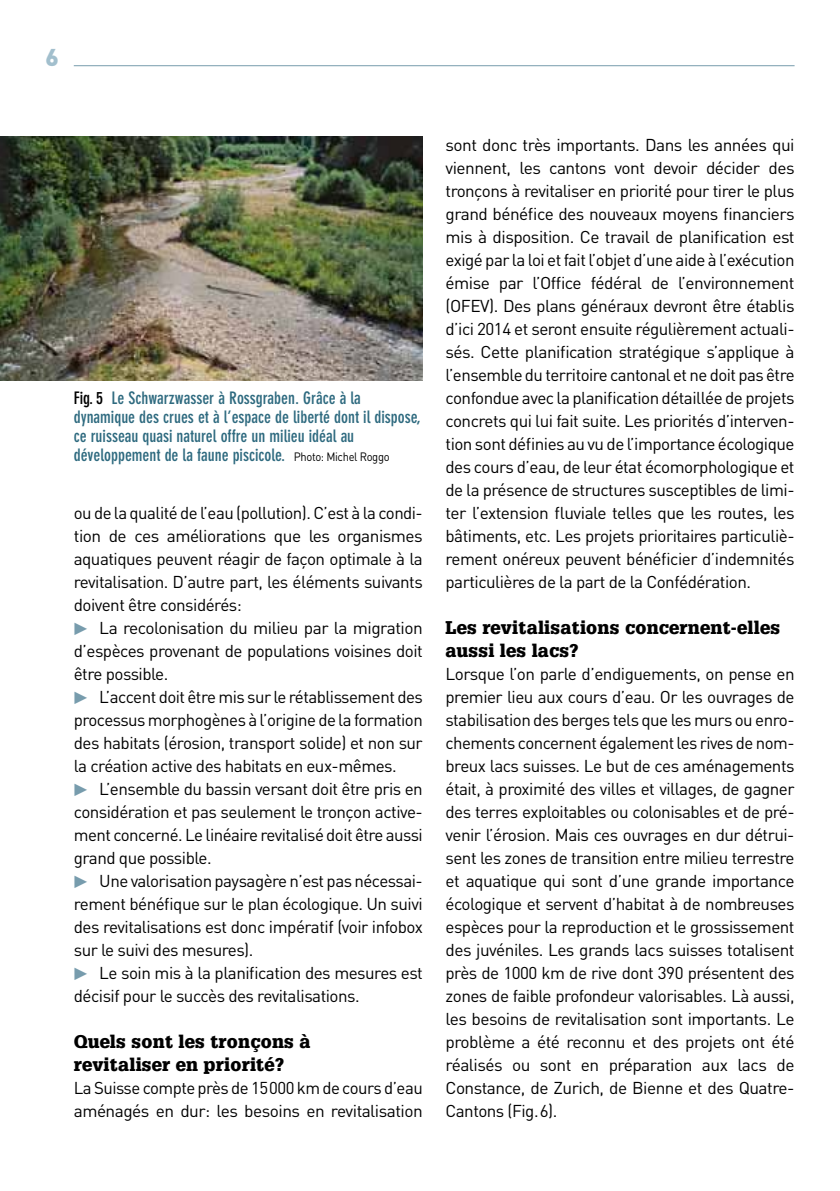
<style>
.page{position:relative;width:840px;height:1191px;background:#fff}
.page>*{position:absolute;margin:0;border:0;box-sizing:border-box;transform-origin:0 0}
.t1{font:900 24px "DIN";color:#a2bfcd}
.t2{font:900 18px/23px "Glypha LT";letter-spacing:.015em;color:#000}
.t3{font:17px/23px "DIN";letter-spacing:-.03em;color:#000}
.t4{font:700 condensed 17px/19px "DIN Neuzeit Grotesk";color:#2e6a7f}
.s1{color:#000}
.s2{font-family:"DIN";font-weight:400;font-stretch:normal;font-size:12px;color:#000}
.s3{color:#779cad}
</style>
<div class="page">
<hr style="left:74px;top:65px;width:720px;height:1px;background:#779cad">
<img style="left:0;top:136px;width:422px;height:245px">
<h1 class="t1" style="left:45px;top:42px;width:15px">6</h1>
<p class="t4" style="left:74px;top:388px;width:348px"><span class="s1">Fig. 5</span> Le Schwarzwasser à Rossgraben. Grâce à la dynamique des crues et à l’espace de liberté dont il dispose, ce ruisseau quasi naturel offre un milieu idéal au développement de la faune piscicole. <span class="s2">Photo: Michel Roggo</span></p>
<p class="t3" style="left:74px;top:501px;width:350px">ou de la qualité de l’eau (pollution). C’est à la condi&shy;tion de ces améliorations que les organismes aquatiques peuvent réagir de façon optimale à la revitalisation. D’autre part, les éléments suivants doivent être considérés:<br><span class="s3">▶</span> La recolonisation du milieu par la migration d’espèces provenant de populations voisines doit être possible.<br><span class="s3">▶</span> L’accent doit être mis sur le rétablissement des processus morphogènes à l’origine de la formation des habitats (érosion, transport solide) et non sur la création active des habitats en eux-mêmes.<br><span class="s3">▶</span> L’ensemble du bassin versant doit être pris en considération et pas seulement le tronçon active&shy;ment concerné. Le linéaire revitalisé doit être aussi grand que possible.<br><span class="s3">▶</span> Une valorisation paysagère n’est pas nécessai&shy;rement bénéfique sur le plan écologique. Un suivi des revitalisations est donc impératif (voir infobox sur le suivi des mesures).<br><span class="s3">▶</span> Le soin mis à la planification des mesures est décisif pour le succès des revitalisations.</p>
<p class="t2" style="left:74px;top:1030px;width:238px">Quels sont les tronçons à revitaliser en priorité?</p>
<p class="t3" style="left:74px;top:1076px;width:350px">La Suisse compte près de 15000 km de cours d’eau aménagés en dur: les besoins en revitalisation</p>
<p class="t3" style="left:445px;top:133px;width:350px;text-align:justify">sont donc très importants. Dans les années qui viennent, les cantons vont devoir décider des tronçons à revitaliser en priorité pour tirer le plus grand bénéfice des nouveaux moyens financiers mis à disposition. Ce travail de planification est exigé par la loi et fait l’objet d’une aide à l’exécution émise par l’Office fédéral de l’environnement (OFEV). Des plans généraux devront être établis d’ici 2014 et seront ensuite régulièrement actuali&shy;sés. Cette planification stratégique s’applique à l’ensemble du territoire cantonal et ne doit pas être confondue avec la planification détaillée de projets concrets qui lui fait suite. Les priorités d’interven&shy;tion sont définies au vu de l’importance écologique des cours d’eau, de leur état écomorphologique et de la présence de structures susceptibles de limi&shy;ter l’extension fluviale telles que les routes, les bâtiments, etc. Les projets prioritaires particuliè&shy;rement onéreux peuvent bénéficier d’indemnités particulières de la part de la Confédération.</p>
<p class="t2" style="left:445px;top:616px;width:336px">Les revitalisations concernent-elles aussi les lacs?</p>
<p class="t3" style="left:445px;top:662px;width:350px">Lorsque l’on parle d’endiguements, on pense en premier lieu aux cours d’eau. Or les ouvrages de stabilisation des berges tels que les murs ou enro&shy;chements concernent également les rives de nom&shy;breux lacs suisses. Le but de ces aménagements était, à proximité des villes et villages, de gagner des terres exploitables ou colonisables et de pré&shy;venir l’érosion. Mais ces ouvrages en dur détrui&shy;sent les zones de transition entre milieu terrestre et aquatique qui sont d’une grande importance écologique et servent d’habitat à de nombreuses espèces pour la reproduction et le grossissement des juvéniles. Les grands lacs suisses totalisent près de 1000 km de rive dont 390 présentent des zones de faible profondeur valorisables. Là aussi, les besoins de revitalisation sont importants. Le problème a été reconnu et des projets ont été réalisés ou sont en préparation aux lacs de Constance, de Zurich, de Bienne et des Quatre-Cantons (Fig.6).</p>
</div>
